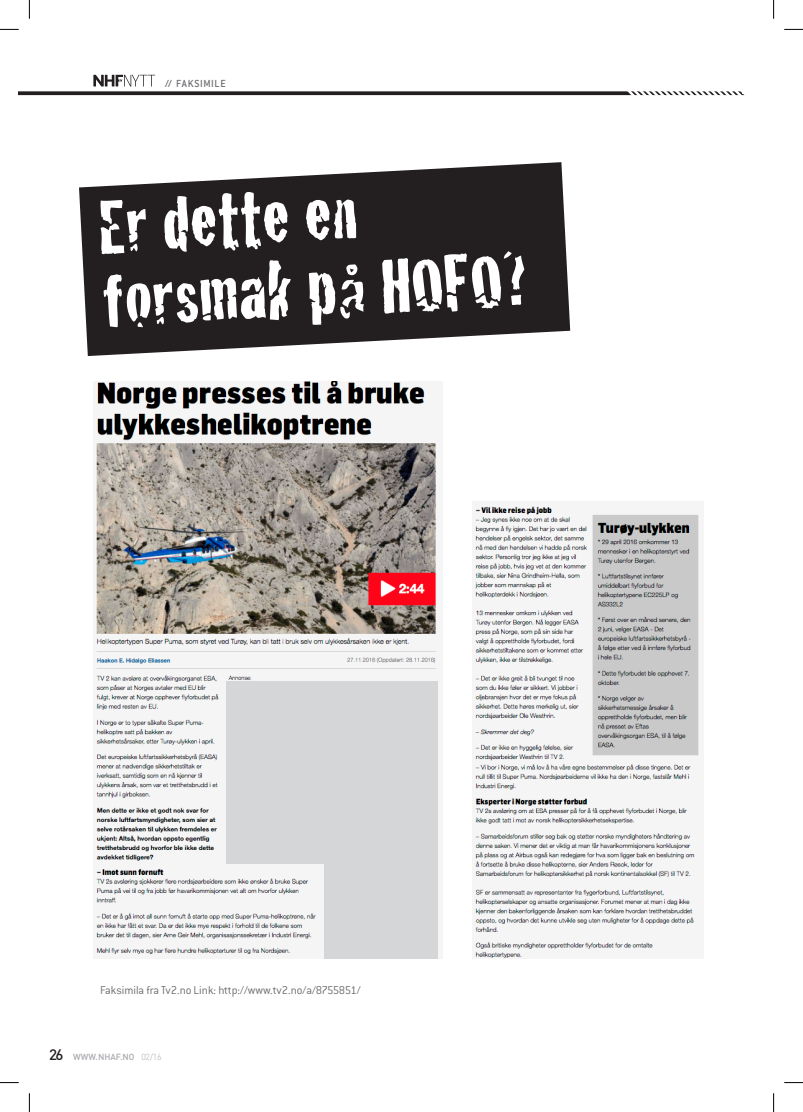
<style>
.page{position:relative;width:803px;height:1112px;background:#fff}
.page>*{position:absolute;margin:0;border:0;box-sizing:border-box;transform-origin:0 0}
.t1{font:79px/74.2px "Cracked";color:#fff}
.t2{font:300 12.5px "Conduit ITC";letter-spacing:-.01em;color:#6c6d70}
.t3{font:500 11.25px "Conduit ITC";letter-spacing:.055em;color:#6c6d70}
.t4{font:500 8.75px "DIN";color:#a8a9ad}
.s1{font-weight:700}
.s2{font-size:15px;color:#231f20}
.s3{font-weight:300}
</style>
<div class="page">
<svg style="left:19px;top:91px;width:590px;height:4px;background:#363233"></svg>
<svg style="left:93px;top:75px;width:62px;height:11px"></svg>
<svg style="left:609px;top:91px;width:136px;height:5px"></svg>
<svg style="left:79px;top:162px;width:491px;height:194px;background:#423f40"></svg>
<img style="left:475px;top:506px;width:224px;height:255px">
<img style="left:475px;top:763px;width:220px;height:195px">
<img style="left:96px;top:381px;width:340px;height:574px">
<div style="left:226px;top:681px;width:212px;height:182px;background:#d5d6d8"></div>
<div style="left:324px;top:863px;width:114px;height:95px;background:#d5d6d8"></div>
<svg style="left:0;top:29px;width:19px;height:1px"></svg>
<svg style="left:784px;top:29px;width:19px;height:1px"></svg>
<svg style="left:0;top:1082px;width:19px;height:1px"></svg>
<svg style="left:784px;top:1082px;width:19px;height:1px"></svg>
<svg style="left:29px;top:0;width:1px;height:19px"></svg>
<svg style="left:29px;top:1093px;width:1px;height:18px"></svg>
<svg style="left:773px;top:0;width:1px;height:19px"></svg>
<svg style="left:773px;top:1093px;width:1px;height:18px"></svg>
<p class="t3" style="left:165px;top:77px;width:62px"><span class="s1">//</span> FAKSIMILE</p>
<h1 class="t1" style="left:96px;top:185px;width:427px;rotate:-3deg">Er dette en forsmak på HOFO?</h1>
<p class="t2" style="left:100px;top:982px;width:262px">Faksimila fra Tv2.no Link: http://www.tv2.no/a/8755851/</p>
<p class="t4" style="left:49px;top:1051px;width:114px"><span class="s2">26</span> WWW.NHAF.NO <span class="s3">02/16</span></p>
</div>
